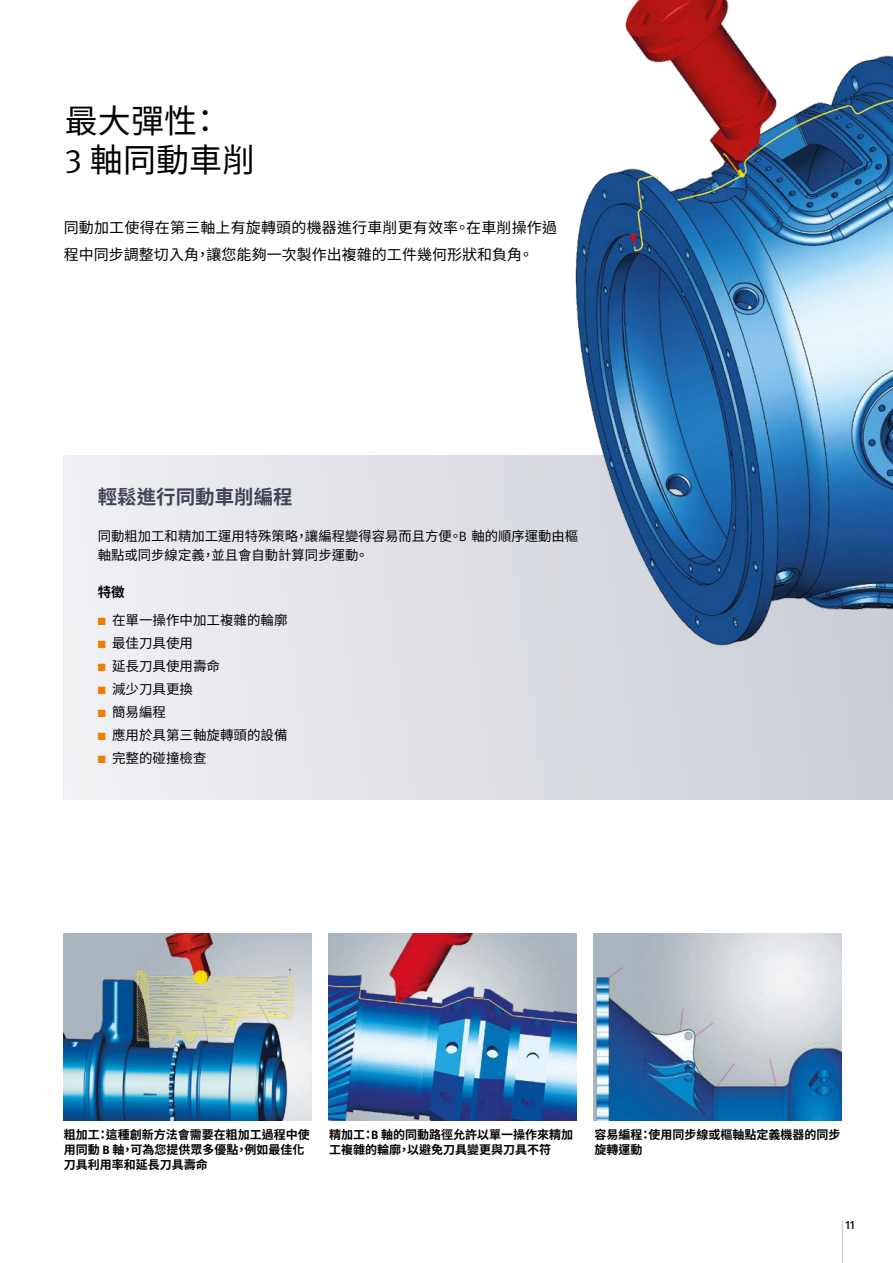
<style>
.page{position:relative;width:893px;height:1263px;background:#fff}
.page>*{position:absolute;margin:0;border:0;box-sizing:border-box;transform-origin:0 0}
.t1{font:33px/39.6px "Source Han Sans TW";color:#000}
.t2{font:700 19.5px "Source Han Sans TW";color:#404553}
.t3{font:15px/27px "Source Han Sans TW";letter-spacing:.01em;color:#000}
.t4{font:13.5px/18.8px "Source Han Sans TW";color:#000}
.t5{font:700 13.5px "Source Han Sans TW";color:#000}
.t6{font:700 12px/15px "Source Han Sans TW";color:#000}
.t7{font:500 12px "Meta Pro";color:#000}
.s1{font-family:"Meta Pro"}
.s2{color:#ef7d00}
</style>
<div class="page">
<hr style="left:842px;top:1220px;width:1px;height:43px;background:#c5c9d2">
<div style="left:64px;top:455px;width:829px;height:344px;background:linear-gradient(to right,#f0f1f3,#cacdd6)"></div>
<img style="left:543px;top:0;width:350px;height:676px">
<img style="left:64px;top:933px;width:244px;height:187px">
<img style="left:329px;top:933px;width:248px;height:187px">
<img style="left:594px;top:960px;width:248px;height:160px">
<h1 class="t1" style="left:65px;top:101px;width:192px">最大彈性：<br><span class="s1">3</span> 軸同動車削</h1>
<p class="t3" style="left:64px;top:214px;width:495px">同動加工使得在第三軸上有旋轉頭的機器進行車削更有效率。在車削操作過程中同步調整切入角，讓您能夠一次製作出複雜的工件幾何形狀和負角。</p>
<h2 class="t2" style="left:98px;top:485px;width:196px">輕鬆進行同動車削編程</h2>
<p class="t4" style="left:98px;top:527px;width:482px">同動粗加工和精加工運用特殊策略，讓編程變得容易而且方便。<span class="s1">B</span> 軸的順序運動由樞軸點或同步線定義，並且會自動計算同步運動。</p>
<p class="t5" style="left:98px;top:585px;width:28px">特徵</p>
<p class="t4" style="left:98px;top:610px;width:191px"><span class="s2">■</span> 在單一操作中加工複雜的輪廓</p>
<p class="t4" style="left:98px;top:633px;width:97px"><span class="s2">■</span> 最佳刀具使用</p>
<p class="t4" style="left:98px;top:656px;width:124px"><span class="s2">■</span> 延長刀具使用壽命</p>
<p class="t4" style="left:98px;top:679px;width:97px"><span class="s2">■</span> 減少刀具更換</p>
<p class="t4" style="left:98px;top:702px;width:70px"><span class="s2">■</span> 簡易編程</p>
<p class="t4" style="left:98px;top:725px;width:191px"><span class="s2">■</span> 應用於具第三軸旋轉頭的設備</p>
<p class="t4" style="left:98px;top:748px;width:110px"><span class="s2">■</span> 完整的碰撞檢查</p>
<p class="t6" style="left:64px;top:1127px;width:247px">粗加工：這種創新方法會需要在粗加工過程中使用同動 <span class="s1">B</span> 軸，可為您提供眾多優點，例如最佳化刀具利用率和延長刀具壽命</p>
<p class="t6" style="left:329px;top:1127px;width:246px">精加工：<span class="s1">B</span> 軸的同動路徑允許以單一操作來精加工複雜的輪廓，以避免刀具變更與刀具不符</p>
<p class="t6" style="left:594px;top:1127px;width:247px">容易編程：使用同步線或樞軸點定義機器的同步旋轉運動</p>
<p class="t7" style="left:845px;top:1217px;width:11px">11</p>
</div>
